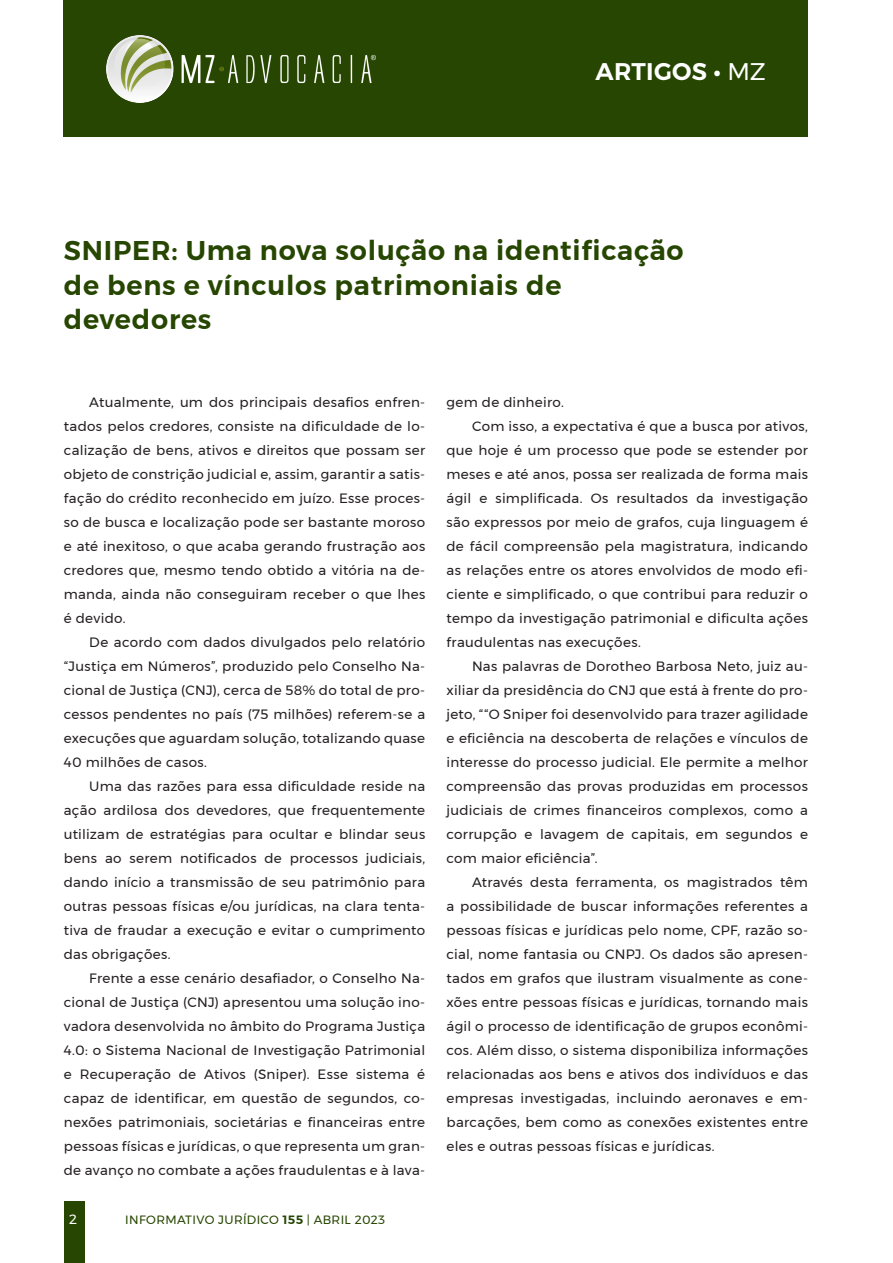
<style>
.page{position:relative;width:893px;height:1263px;background:#fff}
.page>*{position:absolute;margin:0;border:0;box-sizing:border-box;transform-origin:0 0}
.t1{font:600 27px/34.5px "Montserrat";letter-spacing:.03em;color:#264601}
.t2{font:600 24px "Montserrat";letter-spacing:.01em;color:#fff}
.texto_corrido{font:13.5px/24px "Montserrat";letter-spacing:.02em;color:#231f20;text-align:justify}
.t3{font:13.5px "Montserrat";color:#fff}
.t4{font:12px "Montserrat";letter-spacing:.03em;color:#264601}
.s1{font-weight:400}
.s2{font-weight:600}
</style>
<div class="page">
<div style="left:64px;top:1201px;width:21px;height:62px;background:#264601"></div>
<div style="left:64px;top:0;width:744px;height:136px;background:#264601"></div>
<img style="left:106px;top:36px;width:269px;height:67px">
<h2 class="t2" style="left:596px;top:53px;width:172px">ARTIGOS • <span class="s1">MZ</span></h2>
<p class="t1" style="left:64px;top:233px;width:621px">SNIPER: Uma nova solução na identificação de bens e vínculos patrimoniais de</p>
<p class="t1" style="left:64px;top:302px;width:149px">devedores</p>
<p class="texto_corrido" style="left:64px;top:390px;width:363px;text-indent:26px">Atualmente, um dos principais desafios enfren&shy;tados pelos credores, consiste na dificuldade de lo&shy;calização de bens, ativos e direitos que possam ser objeto de constrição judicial e, assim, garantir a satis&shy;fação do crédito reconhecido em juízo. Esse proces&shy;so de busca e localização pode ser bastante moroso e até inexitoso, o que acaba gerando frustração aos credores que, mesmo tendo obtido a vitória na de&shy;manda, ainda não conseguiram receber o que lhes é devido.</p>
<p class="texto_corrido" style="left:64px;top:630px;width:363px;text-indent:26px">De acordo com dados divulgados pelo relatório “Justiça em Números”, produzido pelo Conselho Na&shy;cional de Justiça (CNJ), cerca de 58% do total de pro&shy;cessos pendentes no país (75 milhões) referem-se a execuções que aguardam solução, totalizando quase 40 milhões de casos.</p>
<p class="texto_corrido" style="left:64px;top:774px;width:363px;text-indent:26px">Uma das razões para essa dificuldade reside na ação ardilosa dos devedores, que frequentemente utilizam de estratégias para ocultar e blindar seus bens ao serem notificados de processos judiciais, dando início a transmissão de seu patrimônio para outras pessoas físicas e/ou jurídicas, na clara tenta&shy;tiva de fraudar a execução e evitar o cumprimento das obrigações.</p>
<p class="texto_corrido" style="left:64px;top:966px;width:363px;text-indent:26px">Frente a esse cenário desafiador, o Conselho Na&shy;cional de Justiça (CNJ) apresentou uma solução ino&shy;vadora desenvolvida no âmbito do Programa Justiça 4.0: o Sistema Nacional de Investigação Patrimonial e Recuperação de Ativos (Sniper). Esse sistema é capaz de identificar, em questão de segundos, co&shy;nexões patrimoniais, societárias e financeiras entre pessoas físicas e jurídicas, o que representa um gran&shy;de avanço no combate a ações fraudulentas e à lava-</p>
<p class="t3" style="left:69px;top:1208px;width:9px">2</p>
<p class="t4" style="left:125px;top:1210px;width:261px">INFORMATIVO JURÍDICO <span class="s2">155</span> | ABRIL 2023</p>
<p class="texto_corrido" style="left:446px;top:390px;width:119px">gem de dinheiro.</p>
<p class="texto_corrido" style="left:446px;top:414px;width:363px;text-indent:26px">Com isso, a expectativa é que a busca por ativos, que hoje é um processo que pode se estender por meses e até anos, possa ser realizada de forma mais ágil e simplificada. Os resultados da investigação são expressos por meio de grafos, cuja linguagem é de fácil compreensão pela magistratura, indicando as relações entre os atores envolvidos de modo efi&shy;ciente e simplificado, o que contribui para reduzir o tempo da investigação patrimonial e dificulta ações fraudulentas nas execuções.</p>
<p class="texto_corrido" style="left:446px;top:654px;width:363px;text-indent:26px">Nas palavras de Dorotheo Barbosa Neto, juiz au&shy;xiliar da presidência do CNJ que está à frente do pro&shy;jeto, ““O Sniper foi desenvolvido para trazer agilidade e eficiência na descoberta de relações e vínculos de interesse do processo judicial. Ele permite a melhor compreensão das provas produzidas em processos judiciais de crimes financeiros complexos, como a corrupção e lavagem de capitais, em segundos e com maior eficiência”.</p>
<p class="texto_corrido" style="left:446px;top:870px;width:363px;text-indent:26px">Através desta ferramenta, os magistrados têm a possibilidade de buscar informações referentes a pessoas físicas e jurídicas pelo nome, CPF, razão so&shy;cial, nome fantasia ou CNPJ. Os dados são apresen&shy;tados em grafos que ilustram visualmente as cone&shy;xões entre pessoas físicas e jurídicas, tornando mais ágil o processo de identificação de grupos econômi&shy;cos. Além disso, o sistema disponibiliza informações relacionadas aos bens e ativos dos indivíduos e das empresas investigadas, incluindo aeronaves e em&shy;barcações, bem como as conexões existentes entre eles e outras pessoas físicas e jurídicas.</p>
</div>
